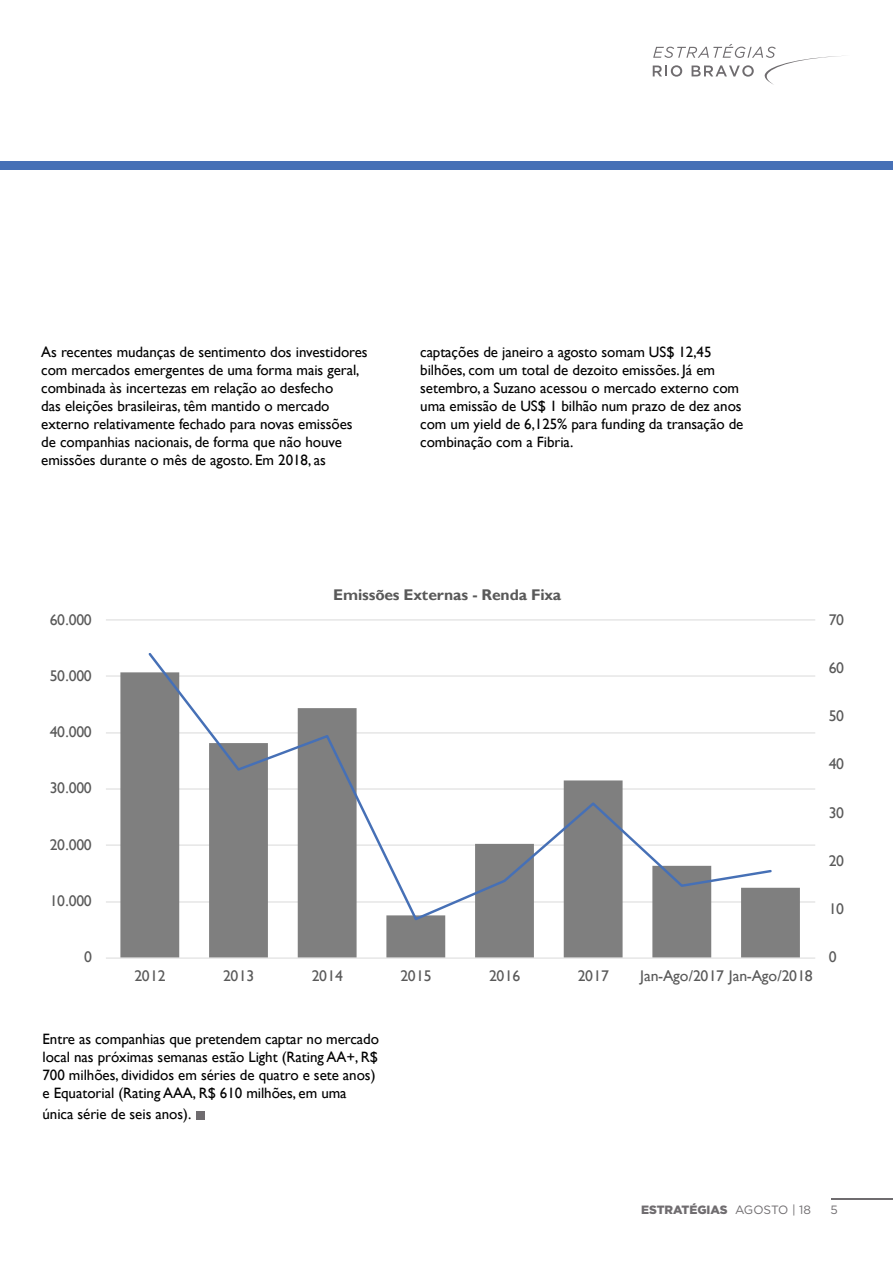
<style>
.page{position:relative;width:893px;height:1263px;background:#fff}
.page>*{position:absolute;margin:0;border:0;box-sizing:border-box;transform-origin:0 0}
.t1{font:15.45px "Gill Sans";letter-spacing:-.025em;color:#595959}
.t2{font:700 15.45px "Gill Sans";letter-spacing:-.005em;color:#595959}
.t3{font:15.45px "Gill Sans";letter-spacing:-.005em;color:#595959}
.t4{font:15px/18px "Gill Sans";letter-spacing:-.005em;color:#000}
.t5{font:900 12px "Gotham";color:#6f6c6f}
.t6{font:12px "Gotham";color:#6f6c6f}
.s1{font-weight:400}
</style>
<div class="page">
<svg style="left:653px;top:44px;width:191px;height:41px"></svg>
<hr style="left:831px;top:1198px;width:61px;height:1px;background:#6f6c6f">
<div style="left:0;top:162px;width:893px;height:8px;background:#4670b6"></div>
<div style="left:196px;top:1111px;width:8px;height:8px;background:#6f6c6f"></div>
<hr style="left:106px;top:901px;width:709px;height:1px;background:#d9d9d9">
<hr style="left:106px;top:845px;width:709px;height:1px;background:#d9d9d9">
<hr style="left:106px;top:788px;width:709px;height:1px;background:#d9d9d9">
<hr style="left:106px;top:732px;width:709px;height:1px;background:#d9d9d9">
<hr style="left:106px;top:676px;width:709px;height:1px;background:#d9d9d9">
<hr style="left:106px;top:619px;width:709px;height:1px;background:#d9d9d9">
<svg style="left:120px;top:672px;width:680px;height:286px;fill:#7f7f7f"></svg>
<hr style="left:106px;top:958px;width:709px;height:1px;background:#d9d9d9">
<svg style="left:146px;top:653px;width:627px;height:269px"></svg>
<p class="t4" style="left:41px;top:343px;width:328px">As recentes mudanças de sentimento dos investidores com mercados emergentes de uma forma mais geral, combinada às incertezas em relação ao desfecho<br>das eleições brasileiras, têm mantido o mercado externo relativamente fechado para novas emissões de companhias nacionais, de forma que não houve emissões durante o mês de agosto. Em 2018, as</p>
<p class="t4" style="left:420px;top:343px;width:325px">captações de janeiro a agosto somam US$ 12,45 bilhões, com um total de dezoito emissões. Já em setembro, a Suzano acessou o mercado externo com uma emissão de US$ 1 bilhão num prazo de dez anos com um yield de 6,125% para funding da transação de combinação com a Fibria.</p>
<p class="t1" style="left:50px;top:610px;width:43px">60.000</p>
<p class="t1" style="left:50px;top:667px;width:43px">50.000</p>
<p class="t1" style="left:50px;top:723px;width:43px">40.000</p>
<p class="t1" style="left:50px;top:779px;width:43px">30.000</p>
<p class="t1" style="left:50px;top:835px;width:43px">20.000</p>
<p class="t1" style="left:50px;top:892px;width:43px">10.000</p>
<p class="t1" style="left:84px;top:948px;width:9px">0</p>
<p class="t2" style="left:333px;top:586px;width:229px">Emissões Externas - Renda Fixa</p>
<p class="t1" style="left:135px;top:967px;width:33px">2012</p>
<p class="t1" style="left:223px;top:967px;width:33px">2013</p>
<p class="t1" style="left:312px;top:967px;width:33px">2014</p>
<p class="t1" style="left:400px;top:967px;width:33px">2015</p>
<p class="t1" style="left:489px;top:967px;width:33px">2016</p>
<p class="t1" style="left:578px;top:967px;width:33px">2017</p>
<p class="t3" style="left:640px;top:967px;width:174px">Jan-Ago/2017 Jan-Ago/2018</p>
<p class="t1" style="left:829px;top:610px;width:17px">70</p>
<p class="t1" style="left:829px;top:659px;width:17px">60</p>
<p class="t1" style="left:829px;top:707px;width:17px">50</p>
<p class="t1" style="left:829px;top:755px;width:17px">40</p>
<p class="t1" style="left:829px;top:803px;width:17px">30</p>
<p class="t1" style="left:829px;top:852px;width:17px">20</p>
<p class="t1" style="left:829px;top:900px;width:17px">10</p>
<p class="t1" style="left:829px;top:948px;width:9px">0</p>
<p class="t4" style="left:43px;top:1030px;width:338px">Entre as companhias que pretendem captar no mercado local nas próximas semanas estão Light (Rating AA+, R$ 700 milhões, divididos em séries de quatro e sete anos) e Equatorial (Rating AAA, R$ 610 milhões, em uma</p>
<p class="t4" style="left:43px;top:1105px;width:150px">única série de seis anos).</p>
<p class="t5" style="left:641px;top:1202px;width:172px">ESTRATÉGIAS <span class="s1">AGOSTO | 18</span></p>
<p class="t6" style="left:831px;top:1202px;width:9px">5</p>
</div>
